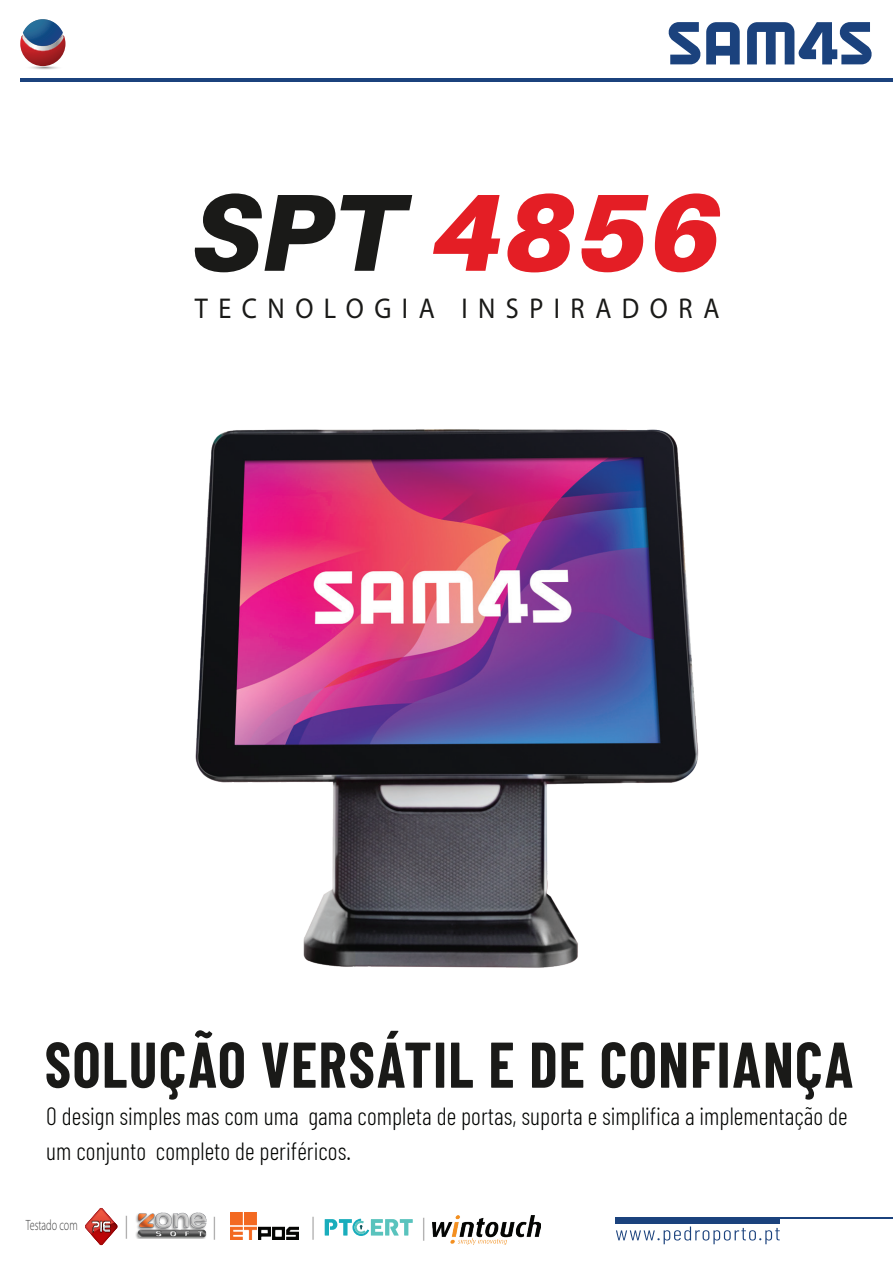
<style>
.page{position:relative;width:893px;height:1263px;background:#fff}
.page>*{position:absolute;margin:0;border:0;box-sizing:border-box;transform-origin:0 0}
.t1{font:italic 900 109.8px "Aileron";color:#e41e25}
.t2{font:700 64.5px "Barlow Condensed";letter-spacing:.025em;color:#1a1a18;scale:.92 1}
.t3{font:28.65px "Myriad Pro";letter-spacing:.4em;color:#1a1a18;scale:.91 1}
.t4{font:300 24.9px/34.8px "Barlow Condensed";letter-spacing:.005em;color:#040503;scale:.96 1}
.t5{font:300 22.95px "Myriad Pro";color:#888787;scale:.84 1}
.t6{font:300 14.85px "Myriad Pro";color:#404041;scale:.68 1}
.s1{color:#1a1a18}
</style>
<div class="page">
<svg style="left:17px;top:41px;width:52px;height:52px"></svg>
<svg style="left:20px;top:19px;width:45px;height:47px"></svg>
<hr style="left:20px;top:79px;width:873px;height:3px;background:#1b427d">
<svg style="left:616px;top:1226px;width:164px;height:18px"></svg>
<hr style="left:615px;top:1217px;width:278px;height:1px;background:#1b427d">
<div style="left:615px;top:1218px;width:165px;height:6px;background:#1b427d"></div>
<svg style="left:668px;top:22px;width:204px;height:42px"></svg>
<img style="left:195px;top:429px;width:504px;height:539px">
<img style="left:433px;top:1215px;width:108px;height:29px">
<svg style="left:85px;top:1208px;width:33px;height:37px"></svg>
<img style="left:135px;top:1212px;width:72px;height:27px">
<svg style="left:325px;top:1219px;width:88px;height:17px"></svg>
<img style="left:231px;top:1213px;width:68px;height:26px">
<h1 class="t1" style="left:193px;top:168px;width:530px"><span class="s1">SPT</span> 4856</h1>
<p class="t3" style="left:195px;top:291px;width:578px">TECNOLOGIA INSPIRADORA</p>
<h2 class="t2" style="left:44px;top:1024px;width:881px">SOLUÇÃO VERSÁTIL E DE CONFIANÇA</h2>
<p class="t4" style="left:46px;top:1098px;width:836px">O design simples mas com uma gama completa de portas, suporta e simplifica a implementação de um conjunto completo de periféricos.</p>
<p class="t6" style="left:26px;top:1216px;width:78px">Testado com</p>
<p class="t5" style="left:125px;top:1212px;width:6px">|</p>
<p class="t5" style="left:311px;top:1212px;width:6px">|</p>
<p class="t5" style="left:213px;top:1212px;width:6px">|</p>
<p class="t5" style="left:422px;top:1213px;width:6px">|</p>
</div>
